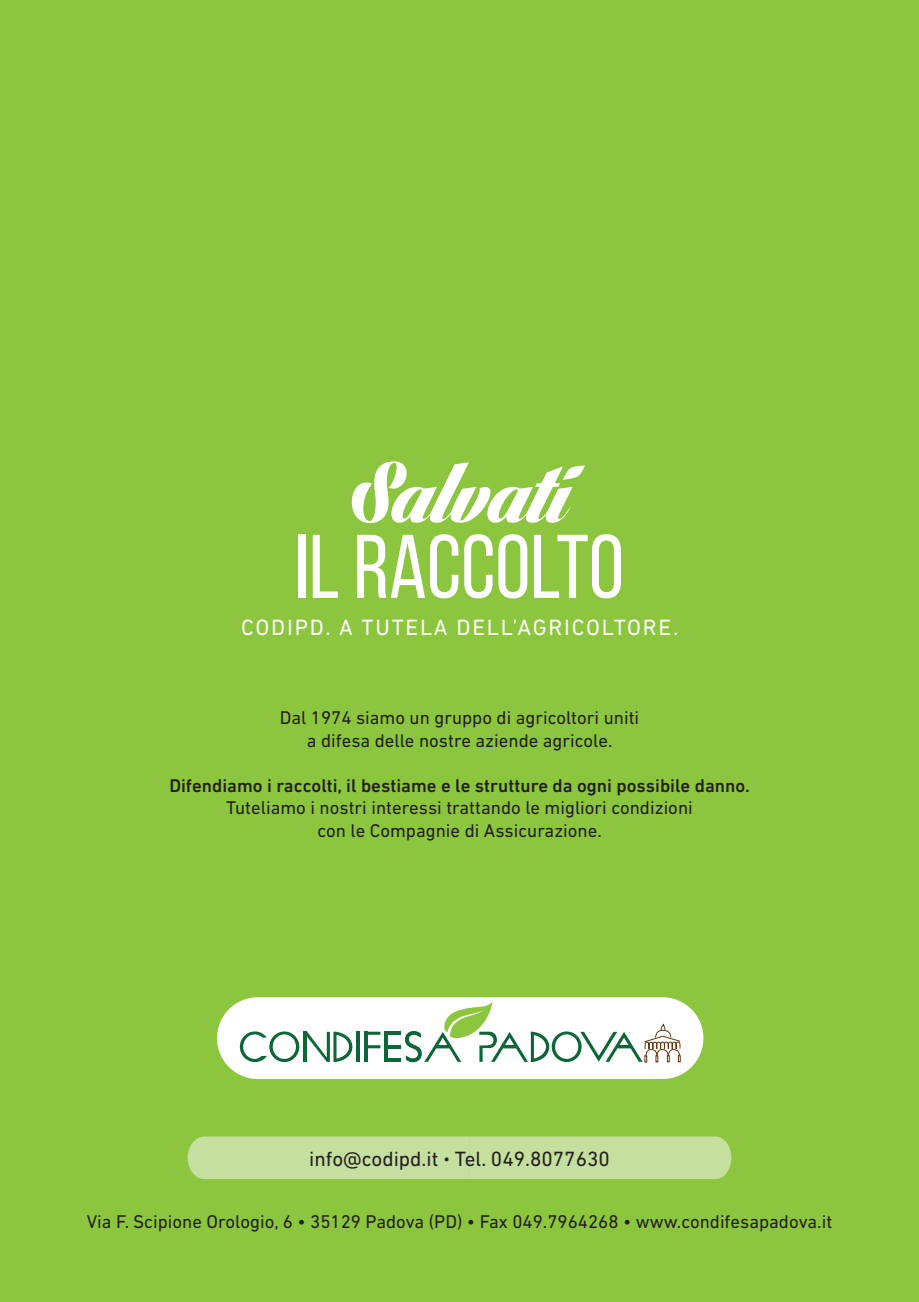
<style>
.page{position:relative;width:919px;height:1302px;background:#fff}
.page>*{position:absolute;margin:0;border:0;box-sizing:border-box;transform-origin:0 0}
.t1{font:90px "Bebas Neue";color:#fff}
.t2{font:90px "Lighthouse Personal Use";color:#fff}
.t3{font:22.5px "DIN Next LT Pro";letter-spacing:.08em;color:#fff}
.t4{font:21px "DIN Next LT Pro";color:#231f20}
.t5{font:18.75px/22.5px "DIN Next LT Pro";color:#231f20;text-align:center}
.t6{font:500 18.75px "DIN Next LT Pro";color:#231f20}
.s1{font-size:15px}
</style>
<div class="page">
<div style="left:0;top:0;width:918px;height:1301px;background:#8bc63e"></div>
<div style="left:188px;top:1136px;width:543px;height:42px;background:#c5df9e"></div>
<div style="left:217px;top:997px;width:486px;height:81px;background:#fff;border-radius:41px"></div>
<hr style="left:356px;top:1031px;width:3px;height:30px;background:#0c6638">
<hr style="left:384px;top:1031px;width:3px;height:30px;background:#0c6638">
<hr style="left:364px;top:1031px;width:3px;height:30px;background:#0c6638">
<hr style="left:364px;top:1031px;width:16px;height:3px;background:#0c6638">
<hr style="left:364px;top:1045px;width:16px;height:3px;background:#0c6638">
<hr style="left:384px;top:1031px;width:16px;height:3px;background:#0c6638">
<hr style="left:384px;top:1045px;width:16px;height:3px;background:#0c6638">
<hr style="left:384px;top:1058px;width:16px;height:3px;background:#0c6638">
<svg style="left:240px;top:1031px;width:112px;height:30px"></svg>
<svg style="left:405px;top:1001px;width:276px;height:61px"></svg>
<h1 class="t2" style="left:352px;top:441px;width:217px">Salvati</h1>
<h1 class="t1" style="left:295px;top:518px;width:330px">IL RACCOLTO</h1>
<p class="t3" style="left:241px;top:614px;width:439px">CODIPD. A TUTELA DELL’AGRICOLTORE.</p>
<p class="t5" style="left:280px;top:706px;width:361px">Dal 1974 siamo un gruppo di agricoltori uniti a difesa delle nostre aziende agricole.</p>
<p class="t6" style="left:169px;top:774px;width:582px">Difendiamo i raccolti, il bestiame e le strutture da ogni possibile danno.</p>
<p class="t5" style="left:226px;top:796px;width:468px">Tuteliamo i nostri interessi trattando le migliori condizioni con le Compagnie di Assicurazione.</p>
<p class="t4" style="left:309px;top:1146px;width:302px">info@codipd.it <span class="s1">•</span> Tel. 049.8077630</p>
<p class="t5" style="left:87px;top:1210px;width:747px">Via F. Scipione Orologio, 6 • 35129 Padova (PD) • Fax 049.7964268 • www.condifesapadova.it</p>
</div>
